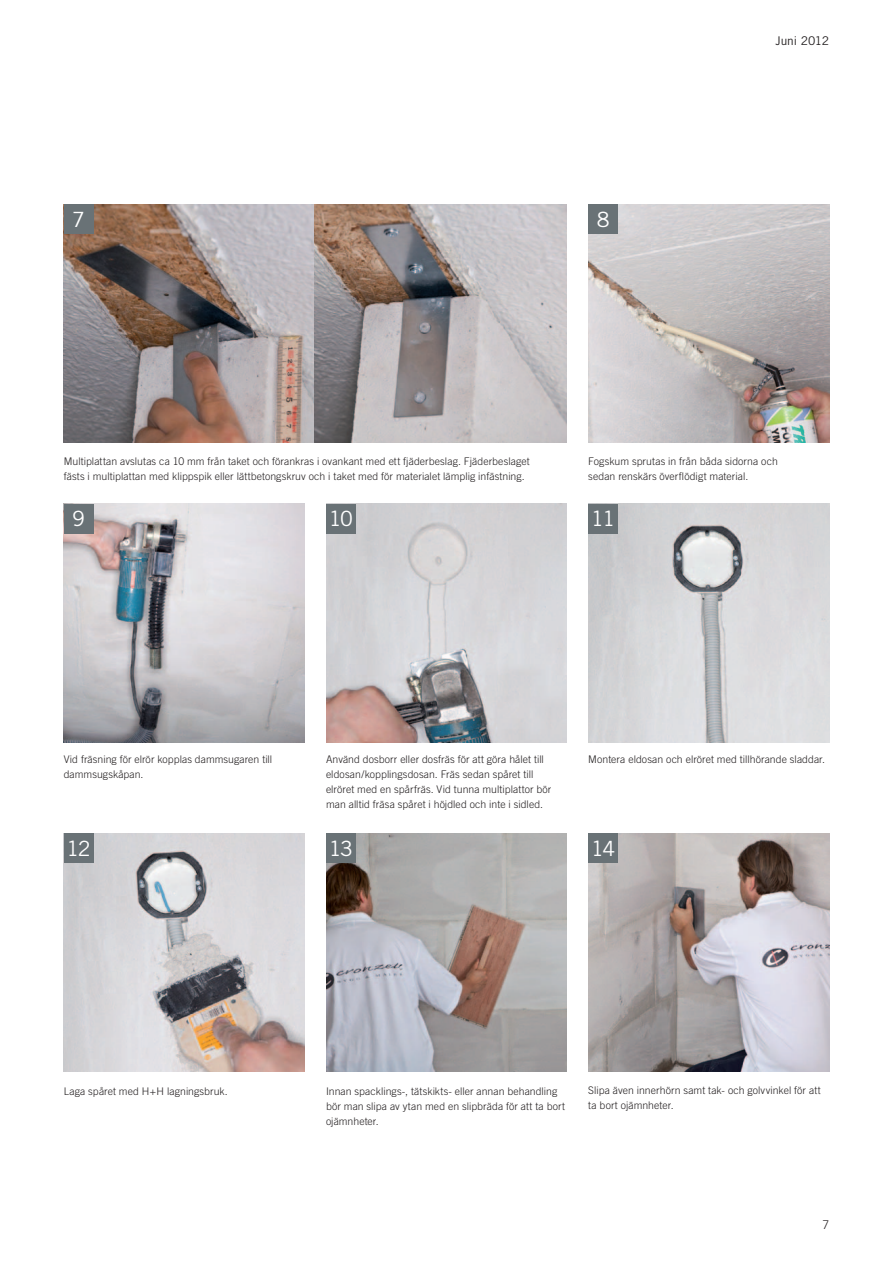
<style>
.page{position:relative;width:893px;height:1263px;background:#fff}
.page>*{position:absolute;margin:0;border:0;box-sizing:border-box;transform-origin:0 0}
.t1{font:21px "Trade Gothic LT Std";letter-spacing:-.07em;color:#fff}
.t2{font:12px "Trade Gothic LT Std";letter-spacing:-.015em;color:#231f20}
.t3{font:300 12px "Trade Gothic";color:#231f20}
.t4{font:300 10.5px/15px "Trade Gothic";letter-spacing:.005em;color:#231f20}
</style>
<div class="page">
<img style="left:64px;top:204px;width:251px;height:238px">
<img style="left:315px;top:204px;width:252px;height:238px">
<img style="left:588px;top:833px;width:241px;height:238px">
<img style="left:588px;top:204px;width:241px;height:238px">
<img style="left:326px;top:504px;width:241px;height:238px">
<img style="left:588px;top:504px;width:241px;height:238px">
<img style="left:64px;top:833px;width:241px;height:238px">
<img style="left:326px;top:833px;width:241px;height:238px">
<img style="left:64px;top:504px;width:241px;height:238px">
<div style="left:64px;top:204px;width:30px;height:30px;background:#697276"></div>
<div style="left:588px;top:204px;width:30px;height:30px;background:#697276"></div>
<div style="left:64px;top:504px;width:30px;height:30px;background:#697276"></div>
<div style="left:326px;top:504px;width:30px;height:30px;background:#697276"></div>
<div style="left:588px;top:504px;width:30px;height:30px;background:#697276"></div>
<div style="left:64px;top:833px;width:30px;height:30px;background:#697276"></div>
<div style="left:326px;top:833px;width:30px;height:30px;background:#697276"></div>
<div style="left:588px;top:833px;width:30px;height:30px;background:#697276"></div>
<h1 class="t1" style="left:72px;top:206px;width:14px">7</h1>
<h1 class="t1" style="left:597px;top:206px;width:14px">8</h1>
<p class="t2" style="left:775px;top:33px;width:55px">Juni 2012</p>
<p class="t4" style="left:64px;top:454px;width:467px">Multiplattan avslutas ca 10 mm från taket och förankras i ovankant med ett fjäderbeslag. Fjäderbeslaget fästs i multiplattan med klippspik eller lättbetongskruv och i taket med för materialet lämplig infästning.</p>
<p class="t4" style="left:588px;top:454px;width:191px">Fogskum sprutas in från båda sidorna och sedan renskärs överflödigt material.</p>
<h1 class="t1" style="left:72px;top:506px;width:14px">9</h1>
<h1 class="t1" style="left:329px;top:506px;width:26px">10</h1>
<h1 class="t1" style="left:591px;top:506px;width:26px">11</h1>
<p class="t4" style="left:64px;top:752px;width:210px">Vid fräsning för elrör kopplas dammsugaren till dammsugskåpan.</p>
<p class="t4" style="left:326px;top:752px;width:227px">Använd dosborr eller dosfräs för att göra hålet till eldosan/kopplingsdosan. Fräs sedan spåret till elröret med en spårfräs. Vid tunna multiplattor bör man alltid fräsa spåret i höjdled och inte i sidled.</p>
<p class="t4" style="left:588px;top:752px;width:238px">Montera eldosan och elröret med tillhörande sladdar.</p>
<h1 class="t1" style="left:67px;top:836px;width:26px">12</h1>
<h1 class="t1" style="left:329px;top:836px;width:26px">13</h1>
<h1 class="t1" style="left:591px;top:836px;width:26px">14</h1>
<p class="t4" style="left:64px;top:1083px;width:166px">Laga spåret med H+H lagningsbruk.</p>
<p class="t4" style="left:326px;top:1083px;width:241px">Innan spacklings-, tätskikts- eller annan behandling bör man slipa av ytan med en slipbräda för att ta bort ojämnheter.</p>
<p class="t4" style="left:588px;top:1083px;width:234px">Slipa även innerhörn samt tak- och golvvinkel för att ta bort ojämnheter.</p>
<p class="t3" style="left:822px;top:1217px;width:8px">7</p>
</div>
